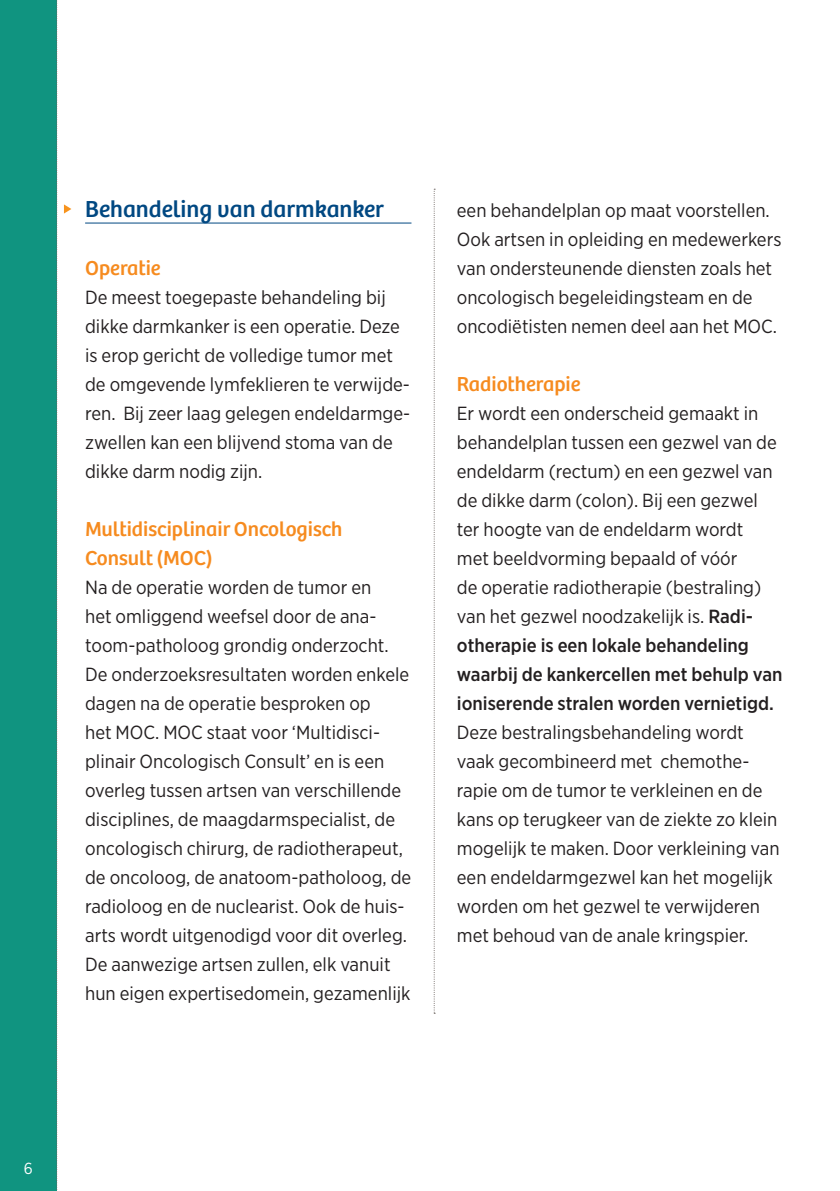
<style>
.page{position:relative;width:840px;height:1191px;background:#fff}
.page>*{position:absolute;margin:0;border:0;box-sizing:border-box;transform-origin:0 0}
.t1{font:24px "Bree";color:#014882}
.t2{font:21px/29px "Bree";color:#f68b1f}
.t3{font:19px/29px "Gotham Narrow";color:#231f20}
.t4{font:16px "Gotham Narrow";color:#fff}
.s1{font-weight:500}
</style>
<div class="page">
<div style="left:0;top:0;width:57px;height:1191px;background:#109480"></div>
<svg style="left:56px;top:0;width:2px;height:1190px"></svg>
<svg style="left:433px;top:189px;width:2px;height:824px"></svg>
<hr style="left:85px;top:223px;width:326px;height:1px;background:#014882">
<svg style="left:64px;top:204px;width:7px;height:9px"></svg>
<p class="t1" style="left:85px;top:195px;width:300px">Behandeling van darmkanker</p>
<p class="t2" style="left:85px;top:254px;width:77px">Operatie</p>
<p class="t3" style="left:85px;top:282px;width:326px">De meest toegepaste behandeling bij dikke darmkanker is een operatie. Deze is erop gericht de volledige tumor met de omgevende lymfeklieren te verwijde&shy;ren. Bij zeer laag gelegen endeldarmge&shy;zwellen kan een blijvend stoma van de dikke darm nodig zijn.</p>
<p class="t2" style="left:85px;top:515px;width:259px">Multidisciplinair Oncologisch<br>Consult (MOC)</p>
<p class="t3" style="left:85px;top:572px;width:327px">Na de operatie worden de tumor en<br>het omliggend weefsel door de ana&shy;toom-patholoog grondig onderzocht.<br>De onderzoeksresultaten worden enkele dagen na de operatie besproken op<br>het MOC. MOC staat voor ‘Multidisci&shy;plinair Oncologisch Consult’ en is een overleg tussen artsen van verschillende disciplines, de maagdarmspecialist, de oncologisch chirurg, de radiotherapeut, de oncoloog, de anatoom-patholoog, de radioloog en de nuclearist. Ook de huis&shy;arts wordt uitgenodigd voor dit overleg.<br>De aanwezige artsen zullen, elk vanuit hun eigen expertisedomein, gezamenlijk</p>
<p class="t3" style="left:456px;top:195px;width:326px">een behandelplan op maat voorstellen.<br>Ook artsen in opleiding en medewerkers van ondersteunende diensten zoals het oncologisch begeleidingsteam en de oncodiëtisten nemen deel aan het MOC.</p>
<p class="t2" style="left:456px;top:370px;width:125px">Radiotherapie</p>
<p class="t3" style="left:456px;top:398px;width:327px">Er wordt een onderscheid gemaakt in behandelplan tussen een gezwel van de endeldarm (rectum) en een gezwel van de dikke darm (colon). Bij een gezwel ter hoogte van de endeldarm wordt<br>met beeldvorming bepaald of vóór<br>de operatie radiotherapie (bestraling) van het gezwel noodzakelijk is. <span class="s1">Radi&shy;otherapie is een lokale behandeling waarbij de kankercellen met behulp van ioniserende stralen worden vernietigd.</span></p>
<p class="t3" style="left:456px;top:717px;width:324px">Deze bestralingsbehandeling wordt vaak gecombineerd met chemothe&shy;rapie om de tumor te verkleinen en de kans op terugkeer van de ziekte zo klein mogelijk te maken. Door verkleining van een endeldarmgezwel kan het mogelijk worden om het gezwel te verwijderen met behoud van de anale kringspier.</p>
<p class="t4" style="left:24px;top:1158px;width:10px">6</p>
</div>
